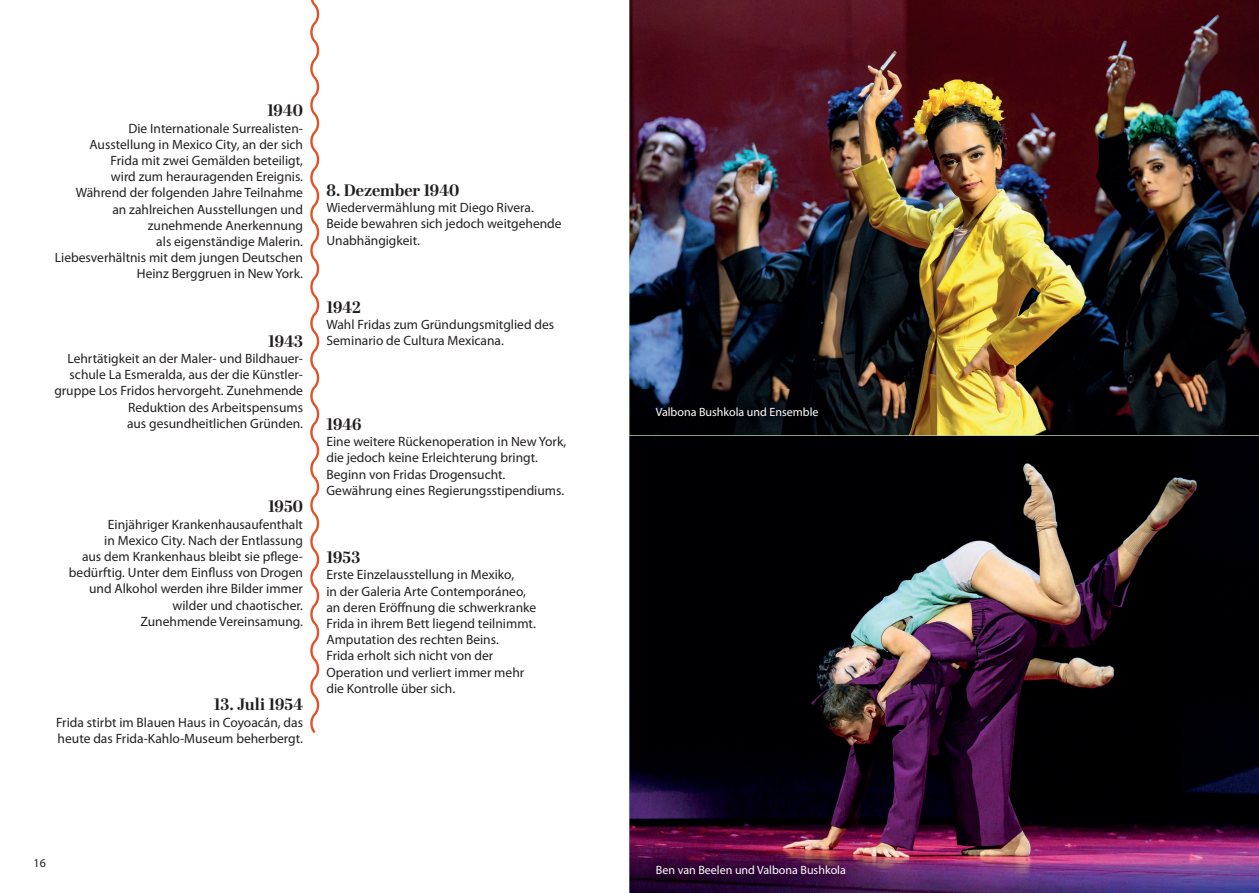
<style>
.page{position:relative;width:1259px;height:893px;background:#fff}
.page>*{position:absolute;margin:0;border:0;box-sizing:border-box;transform-origin:0 0}
.t1{font:700 16.5px "Abril Display";letter-spacing:.005em;color:#231f20}
.t2{font:13.5px/16.2px "Myriad Pro";color:#231f20}
.t3{font:12px "Myriad Pro";color:#fff}
.t4{font:12px "Myriad Pro";color:#231f20}
</style>
<div class="page">
<img style="left:629px;top:435px;width:630px;height:458px">
<img style="left:629px;top:0;width:630px;height:435px">
<img style="left:638px;top:847px;width:225px;height:45px">
<img style="left:638px;top:389px;width:198px;height:45px">
<svg style="left:310px;top:0;width:10px;height:734px"></svg>
<p class="t1" style="left:267px;top:99px;width:38px">1940</p>
<p class="t2" style="left:55px;top:120px;width:250px;text-align:right">Die Internationale Surrealisten-<br>Ausstellung in Mexico City, an der sich<br>Frida mit zwei Gemälden beteiligt,<br>wird zum herauragenden Ereignis.<br>Während der folgenden Jahre Teilnahme<br>an zahlreichen Ausstellungen und zunehmende Anerkennung<br>als eigenständige Malerin.<br>Liebesverhältnis mit dem jungen Deutschen Heinz Berggruen in New York.</p>
<p class="t1" style="left:268px;top:330px;width:36px">1943</p>
<p class="t2" style="left:54px;top:350px;width:250px;text-align:right">Lehrtätigkeit an der Maler- und Bildhauer&shy;schule La Esmeralda, aus der die Künstler&shy;gruppe Los Fridos hervorgeht. Zunehmende Reduktion des Arbeitspensums<br>aus gesundheitlichen Gründen.</p>
<p class="t1" style="left:268px;top:495px;width:37px">1950</p>
<p class="t2" style="left:69px;top:516px;width:236px;text-align:right">Einjähriger Krankenhausaufenthalt<br>in Mexico City. Nach der Entlassung<br>aus dem Krankenhaus bleibt sie pflege&shy;bedürftig. Unter dem Einfluss von Drogen und Alkohol werden ihre Bilder immer wilder und chaotischer.<br>Zunehmende Vereinsamung.</p>
<p class="t1" style="left:214px;top:693px;width:91px">13. Juli 1954</p>
<p class="t2" style="left:56px;top:714px;width:248px">Frida stirbt im Blauen Haus in Coyoacán, das heute das Frida-Kahlo-Museum beherbergt.</p>
<p class="t1" style="left:326px;top:179px;width:134px">8. Dezember 1940</p>
<p class="t2" style="left:326px;top:199px;width:237px">Wiedervermählung mit Diego Rivera.<br>Beide bewahren sich jedoch weitgehende<br>Unabhängigkeit.</p>
<p class="t1" style="left:326px;top:296px;width:36px">1942</p>
<p class="t2" style="left:326px;top:316px;width:229px">Wahl Fridas zum Gründungsmitglied des<br>Seminario de Cultura Mexicana.</p>
<p class="t1" style="left:326px;top:413px;width:37px">1946</p>
<p class="t2" style="left:326px;top:433px;width:241px">Eine weitere Rückenoperation in New York, die jedoch keine Erleichterung bringt.<br>Beginn von Fridas Drogensucht.<br>Gewährung eines Regierungsstipendiums.</p>
<p class="t1" style="left:326px;top:546px;width:35px">1953</p>
<p class="t2" style="left:326px;top:567px;width:211px">Erste Einzelausstellung in Mexiko,<br>in der Galeria Arte Contemporáneo, an deren Eröffnung die schwerkranke Frida in ihrem Bett liegend teilnimmt.<br>Amputation des rechten Beins.<br>Frida erholt sich nicht von der Operation und verliert immer mehr die Kontrolle über sich.</p>
<p class="t4" style="left:34px;top:855px;width:14px">16</p>
<p class="t3" style="left:656px;top:405px;width:164px">Valbona Bushkola und Ensemble</p>
<p class="t3" style="left:656px;top:862px;width:191px">Ben van Beelen und Valbona Bushkola</p>
</div>
